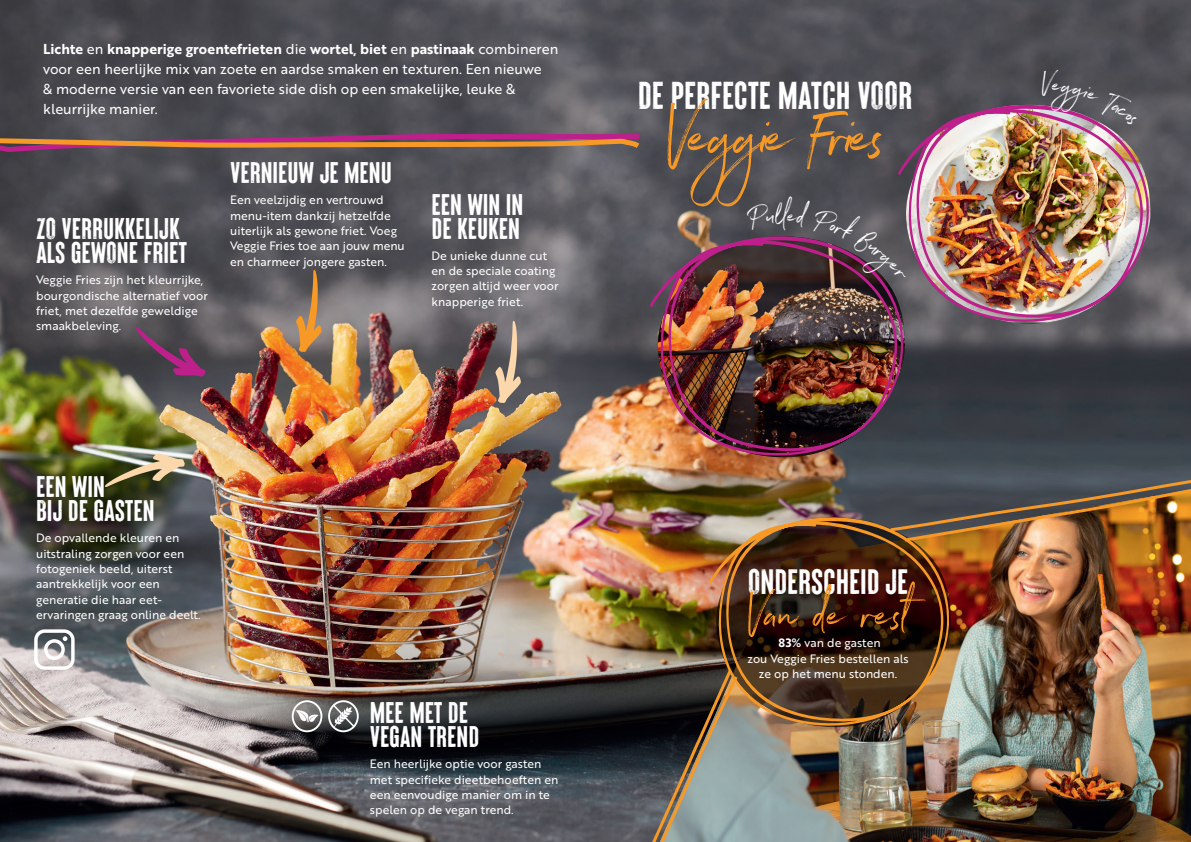
<style>
.page{position:relative;width:1191px;height:842px;background:#fff}
.page>*{position:absolute;margin:0;border:0;box-sizing:border-box;transform-origin:0 0}
.t1{font:77.3px "Northwell Alt";letter-spacing:-.06em;color:#f79927}
.t2{font:52.6px "Northwell Alt";color:#f79927}
.t3{font:39px "Brixton Lead Vector";color:#fff}
.t4{font:35.4px "Brixton Lead Vector";color:#fff}
.t5{font:30px/24.7px "Brixton Lead Vector";color:#fff}
.t6{font:14px/20px "Brother 1816 Regular";color:#fff}
.t7{font:14px "Brother 1816 Bold";color:#fff}
.t8{font:11.8px/15.3px "Brother 1816 Regular";color:#fff}
.s1{font-family:"Brother 1816 Regular"}
.s2{font-family:"Brother 1816 Bold"}
</style>
<div class="page">
<img style="left:0;top:0;width:1191px;height:842px">
<svg style="left:0;top:132px;width:645px;height:23px;background:#875755"></svg>
<svg style="left:292px;top:700px;width:30px;height:32px"></svg>
<svg style="left:328px;top:700px;width:31px;height:32px"></svg>
<svg style="left:105px;top:453px;width:80px;height:34px;background:#858163"></svg>
<svg style="left:136px;top:327px;width:69px;height:50px;background:#603c57"></svg>
<svg style="left:296px;top:270px;width:26px;height:82px;background:#9c7851"></svg>
<svg style="left:34px;top:629px;width:41px;height:41px"></svg>
<svg style="left:495px;top:321px;width:26px;height:82px;background:#998a7e"></svg>
<img style="left:649px;top:230px;width:259px;height:233px">
<img style="left:897px;top:99px;width:256px;height:230px">
<img style="left:660px;top:490px;width:531px;height:352px">
<img style="left:708px;top:512px;width:246px;height:220px">
<svg style="left:591px;top:667px;width:149px;height:175px;background:#545552"></svg>
<svg style="left:887px;top:428px;width:304px;height:115px;background:#5f5347"></svg>
<svg style="left:746px;top:196px;width:160px;height:87px;background:#54444e"></svg>
<svg style="left:1042px;top:69px;width:95px;height:57px;background:#645964"></svg>
<p class="t7" style="left:43px;top:38px;width:517px">Lichte <span class="s1">en</span> knapperige groentefrieten <span class="s1">die</span> wortel, biet <span class="s1">en</span> pastinaak <span class="s1">combineren</span></p>
<p class="t6" style="left:43px;top:58px;width:500px">voor een heerlijke mix van zoete en aardse smaken en texturen. Een nieuwe &amp; moderne versie van een favoriete side dish op een smakelijke, leuke &amp; kleurrijke manier.</p>
<h3 class="t5" style="left:36px;top:215px;width:152px">ZO VERRUKKELIJK<br>ALS GEWONE FRIET</h3>
<p class="t8" style="left:36px;top:272px;width:173px">Veggie Fries zijn het kleurrijke, bourgondische alternatief voor friet, met dezelfde geweldige smaakbeleving.</p>
<h3 class="t5" style="left:230px;top:160px;width:163px">VERNIEUW JE MENU</h3>
<p class="t8" style="left:230px;top:192px;width:176px">Een veelzijdig en vertrouwd menu-item dankzij hetzelfde uiterlijk als gewone friet. Voeg<br>Veggie Fries toe aan jouw menu en charmeer jongere gasten.</p>
<h3 class="t5" style="left:431px;top:192px;width:93px;line-height:24px">EEN WIN IN<br>DE KEUKEN</h3>
<p class="t8" style="left:431px;top:247px;width:128px">De unieke dunne cut en de speciale coating zorgen altijd weer voor knapperige friet.</p>
<h3 class="t5" style="left:36px;top:474px;width:120px;line-height:24px">EEN WIN<br>BIJ DE GASTEN</h3>
<p class="t8" style="left:36px;top:530px;width:166px">De opvallende kleuren en uitstraling zorgen voor een fotogeniek beeld, uiterst aantrekkelijk voor een generatie die haar eet&shy;ervaringen graag online deelt.</p>
<h3 class="t5" style="left:370px;top:699px;width:111px">MEE MET DE<br>VEGAN TREND</h3>
<p class="t8" style="left:370px;top:756px;width:190px">Een heerlijke optie voor gasten met specifieke dieetbehoeften en een eenvoudige manier om in te spelen op de vegan trend.</p>
<h3 class="t3" style="left:638px;top:74px;width:276px">DE PERFECTE MATCH VOOR</h3>
<h1 class="t1" style="left:664px;top:79px;width:224px">Veggie Fries</h1>
<h3 class="t4" style="left:748px;top:562px;width:162px">ONDERSCHEID JE</h3>
<h2 class="t2" style="left:745px;top:576px;width:166px">Van de rest</h2>
<p class="t8" style="left:747px;top:635px;width:162px;text-align:center"><span class="s2">83%</span> van de gasten<br>zou Veggie Fries bestellen als ze op het menu stonden.</p>
</div>
